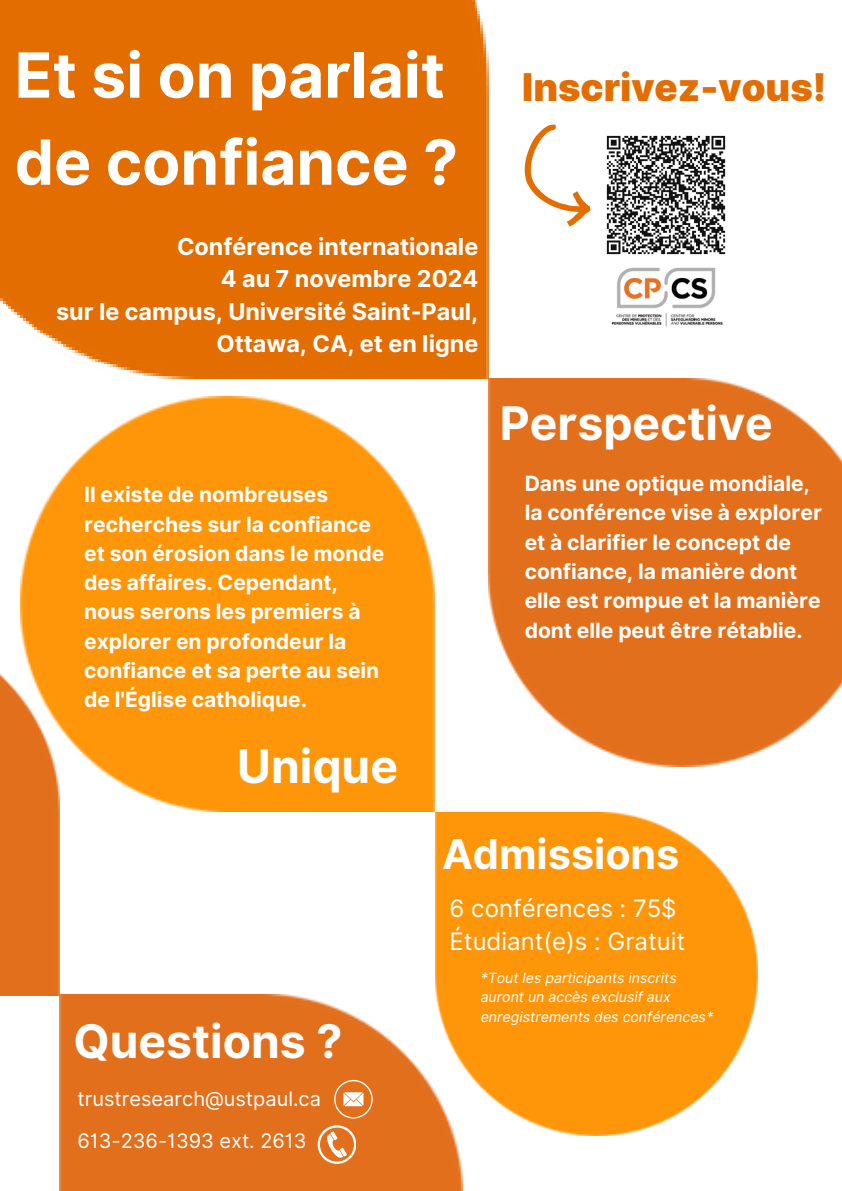
<style>
.page{position:relative;width:842px;height:1191px;background:#fff}
.page>*{position:absolute;margin:0;border:0;box-sizing:border-box;transform-origin:0 0}
.t1{font:700 62.2px/87px "Inter";color:#fff}
.t2{font:700 46.3px "Inter";color:#fff}
.t3{font:700 41.2px "Inter";color:#fff}
.t4{font:900 38.2px "Inter";color:#e46d00}
.t5{font:24px/33px "Inter";color:#fff}
.t6{font:700 23.4px/32.2px "Inter";color:#fff;text-align:right}
.t7{font:700 21px/29.2px "Inter";color:#fff}
.t8{font:20px "Inter";color:#fff}
.t9{font:italic 14.1px/19.6px "Inter";color:#fff}
</style>
<div class="page">
<div style="left:0;top:0;width:488px;height:378px;background:#e46d00"></div>
<img style="left:489px;top:379px;width:353px;height:387px">
<img style="left:20px;top:397px;width:415px;height:414px">
<img style="left:435px;top:812px;width:323px;height:323px">
<img style="left:0;top:626px;width:59px;height:368px">
<img style="left:59px;top:994px;width:404px;height:196px">
<svg style="left:334px;top:1079px;width:38px;height:38px"></svg>
<svg style="left:318px;top:1125px;width:38px;height:38px"></svg>
<img style="left:606px;top:135px;width:120px;height:120px">
<img style="left:611px;top:267px;width:112px;height:60px">
<svg style="left:525px;top:124px;width:65px;height:102px"></svg>
<h2 class="t1" style="left:15px;top:31px;width:445px">Et si on parlait de confiance ?</h2>
<h6 class="t6" style="left:56px;top:230px;width:424px">Conférence internationale<br>4 au 7 novembre 2024<br>sur le campus, Université Saint-Paul,<br>Ottawa, CA, et en ligne</h6>
<p class="t4" style="left:522px;top:64px;width:306px">Inscrivez-vous!</p>
<p class="t2" style="left:500px;top:396px;width:274px">Perspective</p>
<h2 class="t7" style="left:84px;top:480px;width:302px">Il existe de nombreuses recherches sur la confiance et son érosion dans le monde des affaires. Cependant, nous serons les premiers à explorer en profondeur la confiance et sa perte au sein de l'Église catholique.</h2>
<p class="t7" style="left:525px;top:469px;width:299px">Dans une optique mondiale, la conférence vise à explorer et à clarifier le concept de confiance, la manière dont elle est rompue et la manière dont elle peut être rétablie.</p>
<h6 class="t2" style="left:237px;top:738px;width:162px">Unique</h6>
<p class="t2" style="left:74px;top:1012px;width:270px">Questions ?</p>
<h3 class="t8" style="left:78px;top:1086px;width:245px">trustresearch@ustpaul.ca</h3>
<p class="t8" style="left:77px;top:1128px;width:231px">613-236-1393 ext. 2613</p>
<h2 class="t3" style="left:442px;top:829px;width:239px">Admissions</h2>
<h5 class="t5" style="left:450px;top:892px;width:237px">6 conférences : 75$<br>Étudiant(e)s : Gratuit</h5>
<p class="t9" style="left:481px;top:967px;width:234px">*Tout les participants inscrits auront un accès exclusif aux enregistrements des conférences*</p>
</div>
